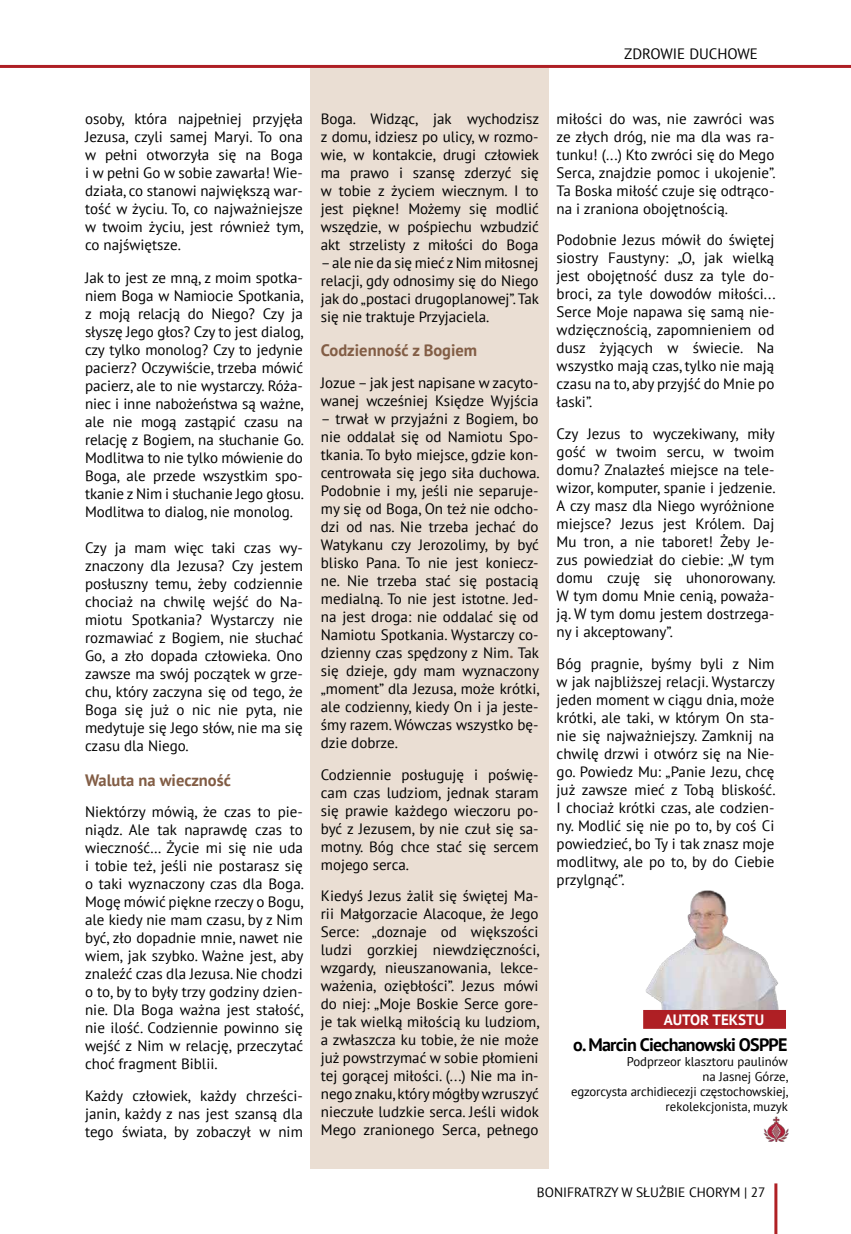
<style>
.page{position:relative;width:851px;height:1234px;background:#fff}
.page>*{position:absolute;margin:0;border:0;box-sizing:border-box;transform-origin:0 0}
.t1{font:700 18px "PT Sans";letter-spacing:-.04em;color:#000}
.t2{font:700 16.5px "PT Sans";color:#825d45}
.t3{font:15px/18px "PT Sans";color:#000;text-align:justify}
.t4{font:700 15px "PT Sans";color:#fff}
.t5{font:13.5px "PT Sans";color:#000}
.t6{font:12.75px/15px "PT Sans";letter-spacing:-.01em;color:#000;text-align:right}
.s1{font-weight:700;font-size:16.5px;color:#825d45}
</style>
<div class="page">
<hr style="left:0;top:65px;width:850px;height:3px;background:#ae1f24">
<img style="left:645px;top:890px;width:134px;height:119px">
<div style="left:310px;top:68px;width:239px;height:1099px;background:#eaded3"></div>
<hr style="left:774px;top:1183px;width:3px;height:50px;background:#af2024">
<div style="left:643px;top:1009px;width:142px;height:19px;background:#af1f24;border:3px solid #ae1f24"></div>
<img style="left:763px;top:1116px;width:25px;height:25px">
<p class="t3" style="left:624px;top:45px;width:135px">ZDROWIE DUCHOWE</p>
<p class="t3" style="left:85px;top:109px;width:220px">osoby, która najpełniej przyjęła Jezusa, czyli samej Maryi. To ona w pełni otworzyła się na Boga i w pełni Go w sobie zawarła! Wie&shy;działa, co stanowi największą war&shy;tość w życiu. To, co najważniejsze w twoim życiu, jest również tym, co najświętsze.</p>
<p class="t3" style="left:85px;top:268px;width:220px">Jak to jest ze mną, z moim spotka&shy;niem Boga w Namiocie Spotkania, z moją relacją do Niego? Czy ja słyszę Jego głos? Czy to jest dialog, czy tylko monolog? Czy to jedynie pacierz? Oczywiście, trzeba mówić pacierz, ale to nie wystarczy. Róża&shy;niec i inne nabożeństwa są ważne, ale nie mogą zastąpić czasu na relację z Bogiem, na słuchanie Go.<br>Modlitwa to nie tylko mówienie do Boga, ale przede wszystkim spo&shy;tkanie z Nim i słuchanie Jego głosu.<br>Modlitwa to dialog, nie monolog.</p>
<p class="t3" style="left:85px;top:538px;width:219px">Czy ja mam więc taki czas wy&shy;znaczony dla Jezusa? Czy jestem posłuszny temu, żeby codziennie chociaż na chwilę wejść do Na&shy;miotu Spotkania? Wystarczy nie rozmawiać z Bogiem, nie słuchać Go, a zło dopada człowieka. Ono zawsze ma swój początek w grze&shy;chu, który zaczyna się od tego, że Boga się już o nic nie pyta, nie medytuje się Jego słów, nie ma się czasu dla Niego.</p>
<p class="t2" style="left:85px;top:768px;width:147px">Waluta na wieczność</p>
<p class="t3" style="left:85px;top:802px;width:220px">Niektórzy mówią, że czas to pie&shy;niądz. Ale tak naprawdę czas to wieczność… Życie mi się nie uda i tobie też, jeśli nie postarasz się o taki wyznaczony czas dla Boga.<br>Mogę mówić piękne rzeczy o Bogu, ale kiedy nie mam czasu, by z Nim być, zło dopadnie mnie, nawet nie wiem, jak szybko. Ważne jest, aby znaleźć czas dla Jezusa. Nie chodzi o to, by to były trzy godziny dzien&shy;nie. Dla Boga ważna jest stałość, nie ilość. Codziennie powinno się wejść z Nim w relację, przeczytać choć fragment Biblii.</p>
<p class="t3" style="left:85px;top:1085px;width:219px">Każdy człowiek, każdy chrześci&shy;janin, każdy z nas jest szansą dla tego świata, by zobaczył w nim</p>
<p class="t3" style="left:321px;top:109px;width:220px">Boga. Widząc, jak wychodzisz z domu, idziesz po ulicy, w rozmo&shy;wie, w kontakcie, drugi człowiek ma prawo i szansę zderzyć się w tobie z życiem wiecznym. I to jest piękne! Możemy się modlić wszędzie, w pośpiechu wzbudzić akt strzelisty z miłości do Boga</p>
<p class="t3" style="left:321px;top:253px;width:220px">– ale nie da się mieć z Nim miłosnej relacji, gdy odnosimy się do Niego jak do „postaci drugoplanowej”. Tak się nie traktuje Przyjaciela.</p>
<p class="t2" style="left:321px;top:339px;width:158px">Codzienność z Bogiem</p>
<p class="t3" style="left:321px;top:373px;width:219px">Jozue – jak jest napisane w zacyto&shy;wanej wcześniej Księdze Wyjścia</p>
<p class="t3" style="left:321px;top:409px;width:220px">– trwał w przyjaźni z Bogiem, bo nie oddalał się od Namiotu Spo&shy;tkania. To było miejsce, gdzie kon&shy;centrowała się jego siła duchowa.<br>Podobnie i my, jeśli nie separuje&shy;my się od Boga, On też nie odcho&shy;dzi od nas. Nie trzeba jechać do Watykanu czy Jerozolimy, by być blisko Pana. To nie jest koniecz&shy;ne. Nie trzeba stać się postacią medialną. To nie jest istotne. Jed&shy;na jest droga: nie oddalać się od Namiotu Spotkania. Wystarczy co&shy;dzienny czas spędzony z Nim<span class="s1">.</span> Tak się dzieje, gdy mam wyznaczony „moment” dla Jezusa, może krótki, ale codzienny, kiedy On i ja jeste&shy;śmy razem. Wówczas wszystko bę&shy;dzie dobrze.</p>
<p class="t3" style="left:321px;top:764px;width:219px">Codziennie posługuję i poświę&shy;cam czas ludziom, jednak staram się prawie każdego wieczoru po&shy;być z Jezusem, by nie czuł się sa&shy;motny. Bóg chce stać się sercem mojego serca.</p>
<p class="t3" style="left:321px;top:886px;width:220px">Kiedyś Jezus żalił się świętej Ma&shy;rii Małgorzacie Alacoque, że Jego Serce: „doznaje od większości ludzi gorzkiej niewdzięczności, wzgardy, nieuszanowania, lekce&shy;ważenia, oziębłości”. Jezus mówi do niej: „Moje Boskie Serce gore&shy;je tak wielką miłością ku ludziom, a zwłaszcza ku tobie, że nie może już powstrzymać w sobie płomieni tej gorącej miłości. (...) Nie ma in&shy;nego znaku, który mógłby wzruszyć nieczułe ludzkie serca. Jeśli widok Mego zranionego Serca, pełnego</p>
<p class="t3" style="left:556px;top:109px;width:220px">miłości do was, nie zawróci was ze złych dróg, nie ma dla was ra&shy;tunku! (...) Kto zwróci się do Mego Serca, znajdzie pomoc i ukojenie”.<br>Ta Boska miłość czuje się odtrąco&shy;na i zraniona obojętnością.</p>
<p class="t3" style="left:556px;top:230px;width:220px">Podobnie Jezus mówił do świętej siostry Faustyny: „O, jak wielką jest obojętność dusz za tyle do&shy;broci, za tyle dowodów miłości...<br>Serce Moje napawa się samą nie&shy;wdzięcznością, zapomnieniem od dusz żyjących w świecie. Na wszystko mają czas, tylko nie mają czasu na to, aby przyjść do Mnie po łaski”.</p>
<p class="t3" style="left:556px;top:424px;width:220px">Czy Jezus to wyczekiwany, miły gość w twoim sercu, w twoim domu? Znalazłeś miejsce na tele&shy;wizor, komputer, spanie i jedzenie.<br>A czy masz dla Niego wyróżnione miejsce? Jezus jest Królem. Daj Mu tron, a nie taboret! Żeby Je&shy;zus powiedział do ciebie: „W tym domu czuję się uhonorowany.<br>W tym domu Mnie cenią, poważa&shy;ją. W tym domu jestem dostrzega&shy;ny i akceptowany”.</p>
<p class="t3" style="left:556px;top:653px;width:220px">Bóg pragnie, byśmy byli z Nim w jak najbliższej relacji. Wystarczy jeden moment w ciągu dnia, może krótki, ale taki, w którym On sta&shy;nie się najważniejszy. Zamknij na chwilę drzwi i otwórz się na Nie&shy;go. Powiedz Mu: „Panie Jezu, chcę już zawsze mieć z Tobą bliskość.<br>I chociaż krótki czas, ale codzien&shy;ny. Modlić się nie po to, by coś Ci powiedzieć, bo Ty i tak znasz moje modlitwy, ale po to, by do Ciebie przylgnąć”.</p>
<p class="t4" style="left:663px;top:1009px;width:102px">AUTOR TEKSTU</p>
<p class="t1" style="left:573px;top:1032px;width:216px">o. Marcin Ciechanowski OSPPE</p>
<p class="t6" style="left:571px;top:1053px;width:219px">Podprzeor klasztoru paulinów<br>na Jasnej Górze,<br>egzorcysta archidiecezji częstochowskiej, rekolekcjonista, muzyk</p>
<p class="t5" style="left:537px;top:1183px;width:230px">BONIFRATRZY W SŁUŻBIE CHORYM | 27</p>
</div>
